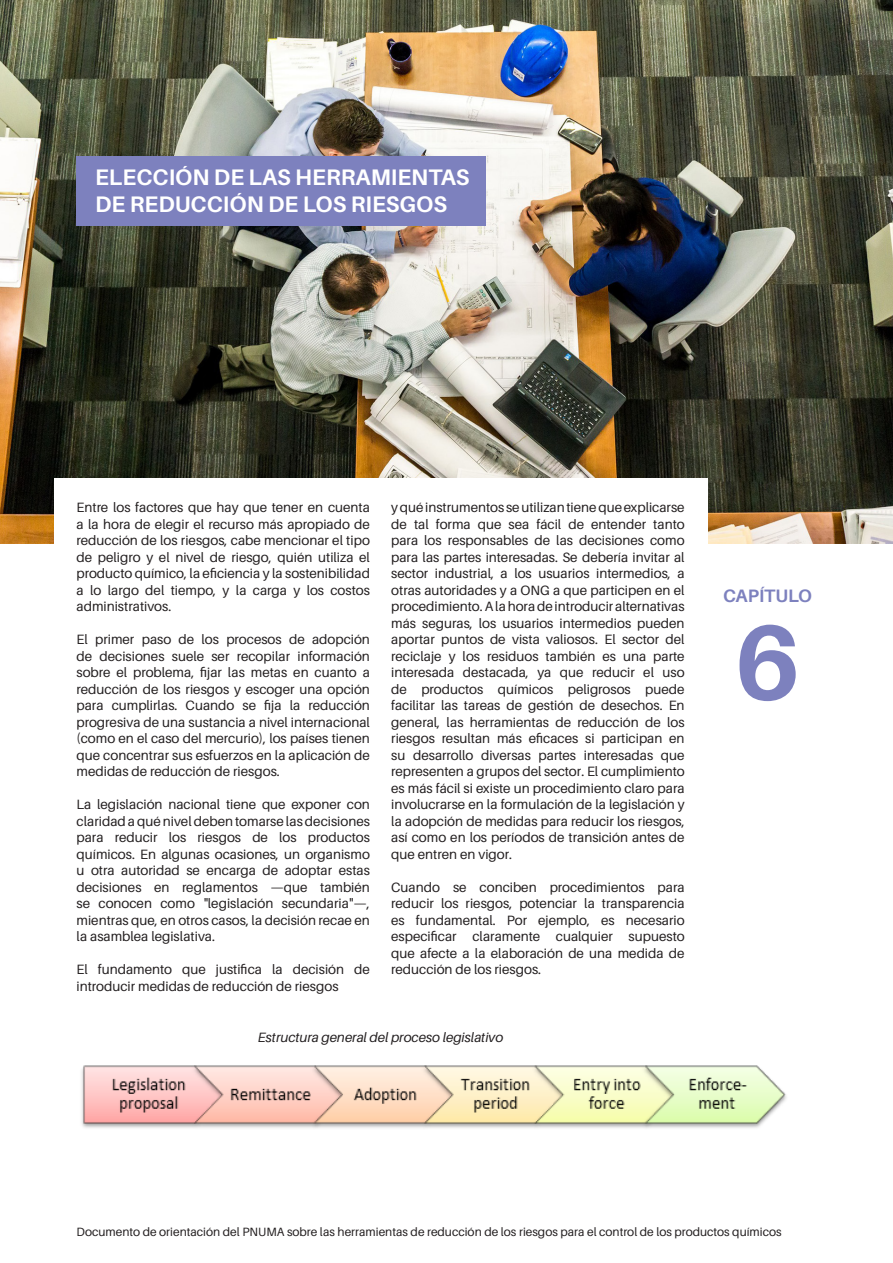
<style>
.page{position:relative;width:893px;height:1263px;background:#fff}
.page>*{position:absolute;margin:0;border:0;box-sizing:border-box;transform-origin:0 0}
.t1{font:700 106.5px "Aileron";color:#7d81be}
.t2{font:700 22.5px/27px "Aileron";color:#fff}
.t3{font:700 18px "Aileron";color:#7d81be}
.Body{font:13.5px/16.5px "Aileron";color:#231f20;text-align:justify}
.Body-2{font:italic 13.5px "Aileron";color:#231f20}
.t4{font:12px "Aileron";color:#231f20}
</style>
<div class="page">
<img style="left:0;top:0;width:893px;height:543px">
<div style="left:54px;top:478px;width:653px;height:163px;background:#fff"></div>
<div style="left:77px;top:156px;width:409px;height:70px;background:#7d81be"></div>
<img style="left:81px;top:1065px;width:706px;height:64px">
<p class="t2" style="left:95px;top:164px;width:376px">ELECCIÓN DE LAS HERRAMIENTAS<br>DE REDUCCIÓN DE LOS RIESGOS</p>
<p class="Body" style="left:77px;top:499px;width:295px">Entre los factores que hay que tener en cuenta a la hora de elegir el recurso más apropiado de reducción de los riesgos, cabe mencionar el tipo de peligro y el nivel de riesgo, quién utiliza el producto químico, la eficiencia y la sostenibilidad a lo largo del tiempo, y la carga y los costos administrativos.</p>
<p class="Body" style="left:77px;top:631px;width:295px">El primer paso de los procesos de adopción de decisiones suele ser recopilar información sobre el problema, fijar las metas en cuanto a reducción de los riesgos y escoger una opción para cumplirlas. Cuando se fija la reducción progresiva de una sustancia a nivel internacional (como en el caso del mercurio), los países tienen que concentrar sus esfuerzos en la aplicación de medidas de reducción de riesgos.</p>
<p class="Body" style="left:77px;top:796px;width:295px">La legislación nacional tiene que exponer con claridad a qué nivel deben tomarse las decisiones para reducir los riesgos de los productos químicos. En algunas ocasiones, un organismo u otra autoridad se encarga de adoptar estas decisiones en reglamentos —que también se conocen como "legislación secundaria"—, mientras que, en otros casos, la decisión recae en la asamblea legislativa.</p>
<p class="Body" style="left:77px;top:961px;width:295px">El fundamento que justifica la decisión de introducir medidas de reducción de riesgos</p>
<p class="Body" style="left:391px;top:499px;width:295px">y qué instrumentos se utilizan tiene que explicarse de tal forma que sea fácil de entender tanto para los responsables de las decisiones como para las partes interesadas. Se debería invitar al sector industrial, a los usuarios intermedios, a otras autoridades y a ONG a que participen en el procedimiento. A la hora de introducir alternativas más seguras, los usuarios intermedios pueden aportar puntos de vista valiosos. El sector del reciclaje y los residuos también es una parte interesada destacada, ya que reducir el uso de productos químicos peligrosos puede facilitar las tareas de gestión de desechos. En general, las herramientas de reducción de los riesgos resultan más eficaces si participan en su desarrollo diversas partes interesadas que representen a grupos del sector. El cumplimiento es más fácil si existe un procedimiento claro para involucrarse en la formulación de la legislación y la adopción de medidas para reducir los riesgos, así como en los períodos de transición antes de que entren en vigor.</p>
<p class="Body" style="left:391px;top:879px;width:295px">Cuando se conciben procedimientos para reducir los riesgos, potenciar la transparencia es fundamental. Por ejemplo, es necesario especificar claramente cualquier supuesto que afecte a la elaboración de una medida de reducción de los riesgos.</p>
<p class="Body-2" style="left:258px;top:1029px;width:247px">Estructura general del proceso legislativo</p>
<p class="t3" style="left:723px;top:586px;width:90px">CAPÍTULO</p>
<p class="t1" style="left:734px;top:603px;width:68px">6</p>
<p class="t4" style="left:77px;top:1225px;width:707px">Documento de orientación del PNUMA sobre las herramientas de reducción de los riesgos para el control de los productos químicos</p>
</div>
